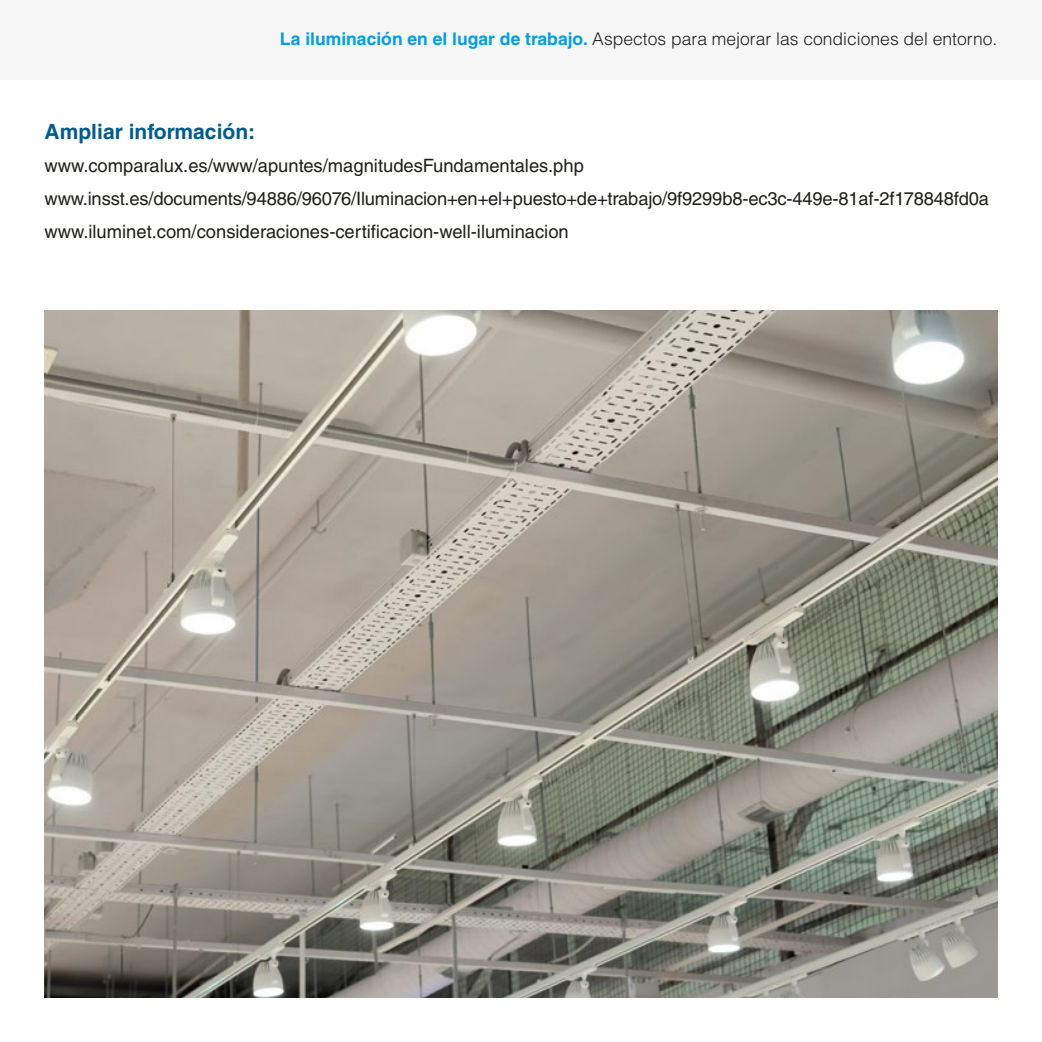
<style>
.page{position:relative;width:1042px;height:1042px;background:#fff}
.page>*{position:absolute;margin:0;border:0;box-sizing:border-box;transform-origin:0 0}
.t1{font:700 21px "Helvetica LT Std";color:#015c8d}
.t2{font:18.38px/32.9px "Helvetica LT Std";color:#1f1f1c}
.t3{font:300 17.5px "Helvetica LT Std";color:#1e1e1c}
.s1{font-weight:700;color:#009fe3}
</style>
<div class="page">
<div style="left:0;top:0;width:1041px;height:79px;background:#f6f6f6"></div>
<img style="left:45px;top:310px;width:952px;height:687px">
<p class="t3" style="left:280px;top:28px;width:719px"><span class="s1">La iluminación en el lugar de trabajo.</span> Aspectos para mejorar las condiciones del entorno.</p>
<p class="t1" style="left:45px;top:119px;width:212px">Ampliar información:</p>
<p class="t2" style="left:45px;top:149px;width:946px">www.comparalux.es/www/apuntes/magnitudesFundamentales.php www.insst.es/documents/94886/96076/Iluminacion+en+el+puesto+de+trabajo/9f9299b8-ec3c-449e-81af-2f178848fd0a www.iluminet.com/consideraciones-certificacion-well-iluminacion</p>
</div>
